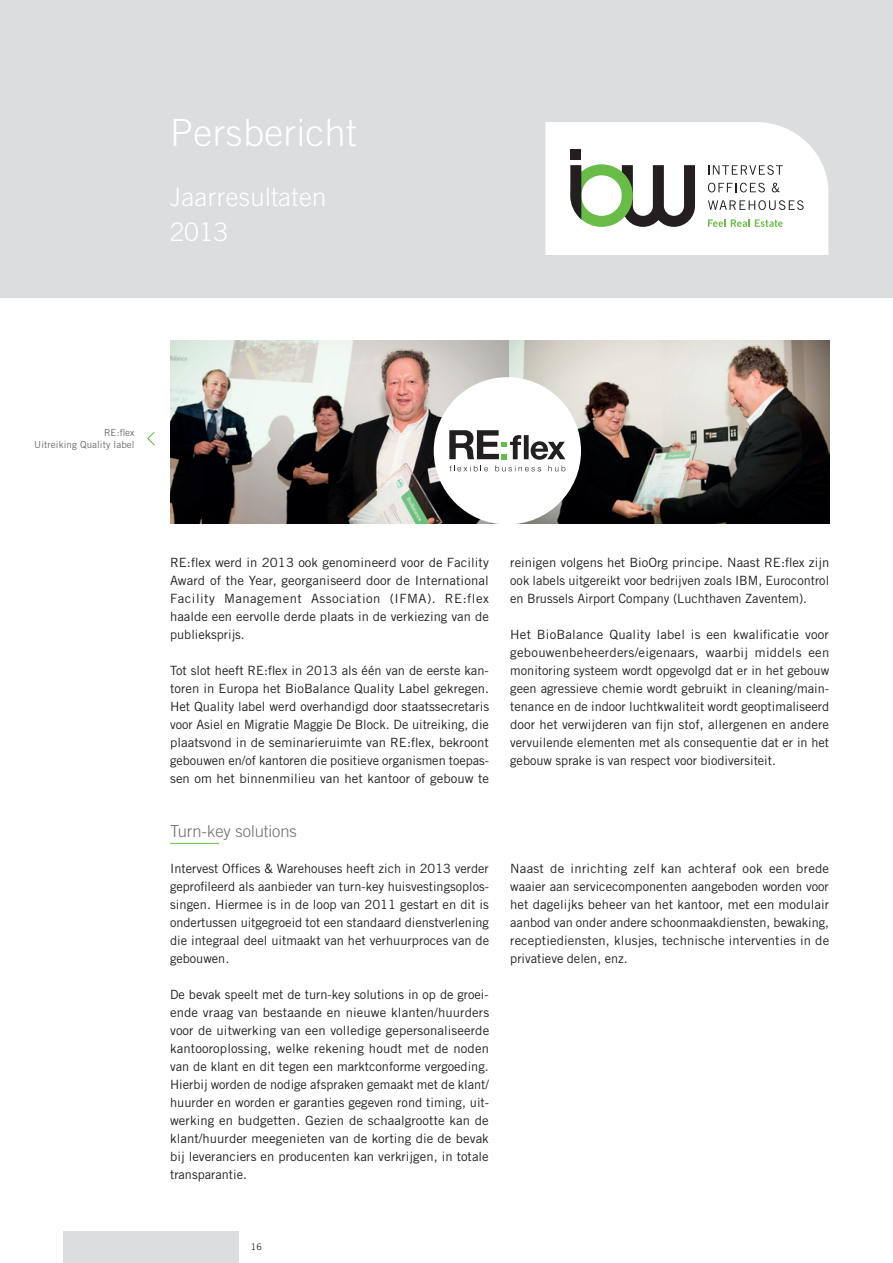
<style>
.page{position:relative;width:893px;height:1263px;background:#fff}
.page>*{position:absolute;margin:0;border:0;box-sizing:border-box;transform-origin:0 0}
.t1{font:300 37.5px "Trade Gothic LT Std";letter-spacing:.015em;color:#fff}
.t2{font:300 25.5px/34.5px "Trade Gothic LT Std";letter-spacing:.015em;color:#fff}
.t3{font:300 16.5px "Trade Gothic LT Std";color:#6c6d70}
.t4{font:12.75px/18px "Trade Gothic LT Std";color:#231f20;text-align:justify}
.t5{font:9.75px/12px "Trade Gothic LT Std";letter-spacing:.01em;color:#6c6d70;text-align:right}
.t6{font:9px "Trade Gothic LT Std";color:#231f20}
</style>
<div class="page">
<hr style="left:170px;top:843px;width:49px;height:1px;background:#68bc47">
<svg style="left:147px;top:432px;width:8px;height:14px"></svg>
<img style="left:170px;top:340px;width:340px;height:184px">
<img style="left:510px;top:340px;width:319px;height:184px">
<div style="left:434px;top:377px;width:147px;height:147px;background:#fff;border-radius:50%"></div>
<svg style="left:449px;top:430px;width:116px;height:41px"></svg>
<div style="left:64px;top:1231px;width:175px;height:32px;background:#dcdddf"></div>
<div style="left:0;top:0;width:893px;height:298px;background:#dcdddf"></div>
<svg style="left:545px;top:122px;width:283px;height:133px;background:#e4e7e2"></svg>
<h1 class="t1" style="left:170px;top:111px;width:188px">Persbericht</h1>
<h2 class="t2" style="left:170px;top:180px;width:158px">Jaarresultaten<br>2013</h2>
<p class="t5" style="left:34px;top:426px;width:102px">RE:flex<br>Uitreiking Quality label</p>
<p class="t4" style="left:170px;top:553px;width:320px">RE:flex werd in 2013 ook genomineerd voor de Facility Award of the Year, georganiseerd door de International Facility Management Association (IFMA). RE:flex haalde een eervolle derde plaats in de verkiezing van de publieksprijs.</p>
<p class="t4" style="left:170px;top:661px;width:321px">Tot slot heeft RE:flex in 2013 als één van de eerste kan&shy;toren in Europa het BioBalance Quality Label gekregen.<br>Het Quality label werd overhandigd door staatssecretaris voor Asiel en Migratie Maggie De Block. De uitreiking, die plaatsvond in de seminarieruimte van RE:flex, bekroont gebouwen en/of kantoren die positieve organismen toepas&shy;sen om het binnenmilieu van het kantoor of gebouw te</p>
<p class="t3" style="left:170px;top:821px;width:128px">Turn-key solutions</p>
<p class="t4" style="left:170px;top:859px;width:321px">Intervest Offices &amp; Warehouses heeft zich in 2013 verder geprofileerd als aanbieder van turn-key huisvestingsoplos&shy;singen. Hiermee is in de loop van 2011 gestart en dit is ondertussen uitgegroeid tot een standaard dienstverlening die integraal deel uitmaakt van het verhuurproces van de gebouwen.</p>
<p class="t4" style="left:170px;top:985px;width:321px">De bevak speelt met de turn-key solutions in op de groei&shy;ende vraag van bestaande en nieuwe klanten/huurders voor de uitwerking van een volledige gepersonaliseerde kantooroplossing, welke rekening houdt met de noden van de klant en dit tegen een marktconforme vergoeding.<br>Hierbij worden de nodige afspraken gemaakt met de klant/ huurder en worden er garanties gegeven rond timing, uit&shy;werking en budgetten. Gezien de schaalgrootte kan de klant/huurder meegenieten van de korting die de bevak bij leveranciers en producenten kan verkrijgen, in totale transparantie.</p>
<p class="t4" style="left:510px;top:553px;width:321px">reinigen volgens het BioOrg principe. Naast RE:flex zijn ook labels uitgereikt voor bedrijven zoals IBM, Eurocontrol en Brussels Airport Company (Luchthaven Zaventem).</p>
<p class="t4" style="left:510px;top:625px;width:321px">Het BioBalance Quality label is een kwalificatie voor gebouwenbeheerders/eigenaars, waarbij middels een monitoring systeem wordt opgevolgd dat er in het gebouw geen agressieve chemie wordt gebruikt in cleaning/main&shy;tenance en de indoor luchtkwaliteit wordt geoptimaliseerd door het verwijderen van fijn stof, allergenen en andere vervuilende elementen met als consequentie dat er in het gebouw sprake is van respect voor biodiversiteit.</p>
<p class="t4" style="left:510px;top:859px;width:321px">Naast de inrichting zelf kan achteraf ook een brede waaier aan servicecomponenten aangeboden worden voor het dagelijks beheer van het kantoor, met een modulair aanbod van onder andere schoonmaakdiensten, bewaking, receptiediensten, klusjes, technische interventies in de privatieve delen, enz.</p>
<p class="t6" style="left:251px;top:1241px;width:12px">16</p>
</div>
